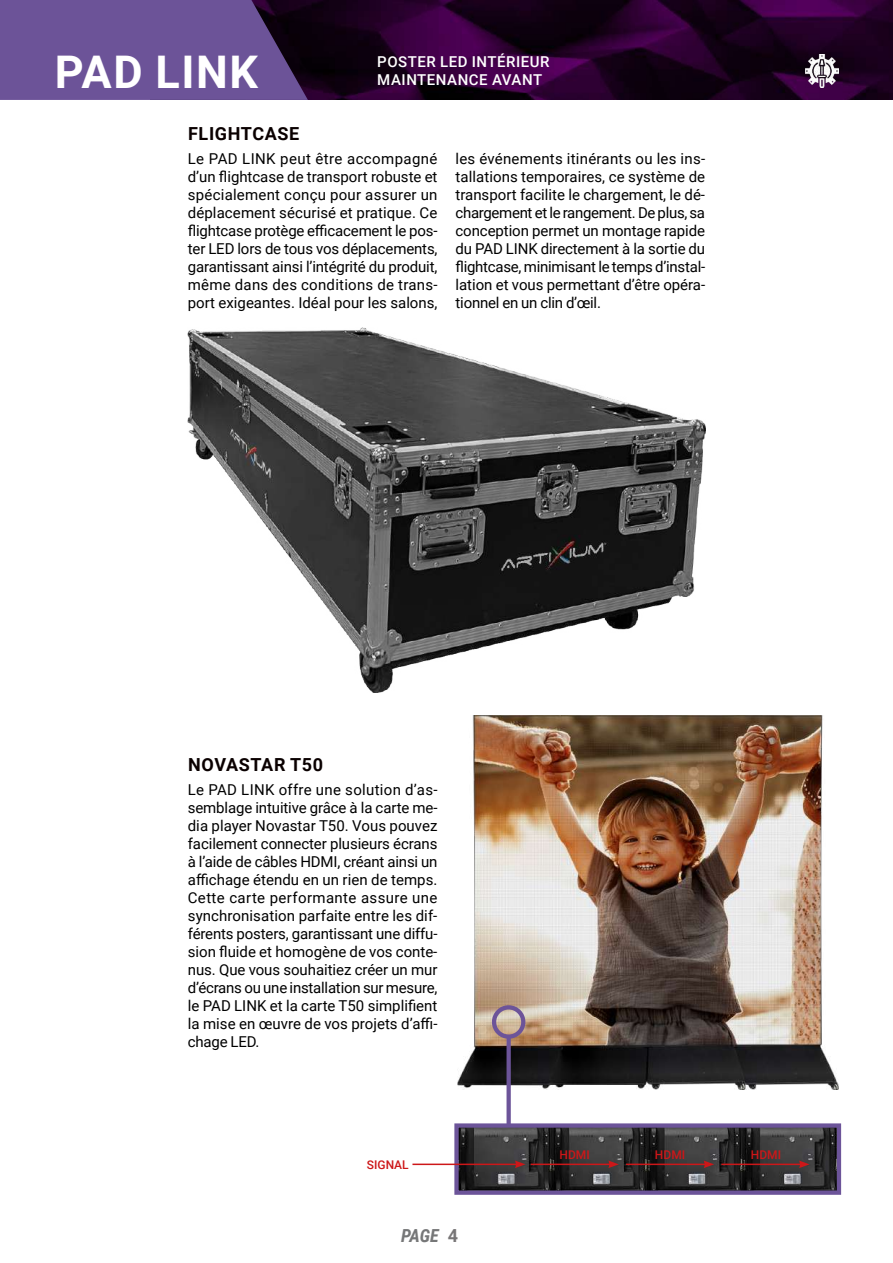
<style>
.page{position:relative;width:893px;height:1263px;background:#fff}
.page>*{position:absolute;margin:0;border:0;box-sizing:border-box;transform-origin:0 0}
.t1{font:700 45px "Roboto";letter-spacing:.035em;color:#fff}
.t2{font:700 18px "Roboto";letter-spacing:.035em;color:#0a0000}
.t3{font:italic 700 18px "Roboto Condensed";color:#767778}
.t4{font:15px/18px "Roboto";color:#000;text-align:justify}
.t5{font:500 15px/18px "Roboto";letter-spacing:.035em;color:#fff}
.t6{font:500 12px "Roboto";color:#cd1719}
.s1{font-family:"Roboto";font-style:normal;color:#787677}
</style>
<div class="page">
<img style="left:308px;top:0;width:585px;height:100px">
<svg style="left:0;top:0;width:308px;height:100px;background:#644c8c"></svg>
<img style="left:805px;top:54px;width:34px;height:34px">
<img style="left:188px;top:327px;width:517px;height:365px">
<img style="left:458px;top:716px;width:381px;height:373px">
<img style="left:459px;top:1128px;width:377px;height:62px">
<div style="left:454px;top:1123px;width:387px;height:72px;border:4px solid #6c5499"></div>
<div style="left:492px;top:1005px;width:33px;height:34px;border:4px solid #6c5499;border-radius:50%"></div>
<div style="left:506px;top:1037px;width:5px;height:88px;background:#6c5499"></div>
<hr style="left:531px;top:1163px;width:80px;height:2px;background:#cd1719">
<svg style="left:608px;top:1160px;width:11px;height:8px"></svg>
<hr style="left:412px;top:1163px;width:105px;height:2px;background:#cd1719">
<svg style="left:515px;top:1160px;width:10px;height:8px"></svg>
<hr style="left:626px;top:1163px;width:80px;height:2px;background:#cd1719">
<svg style="left:704px;top:1160px;width:10px;height:8px"></svg>
<hr style="left:721px;top:1163px;width:80px;height:2px;background:#cd1719">
<svg style="left:799px;top:1160px;width:10px;height:8px"></svg>
<h1 class="t1" style="left:55px;top:40px;width:205px">PAD LINK</h1>
<p class="t5" style="left:377px;top:52px;width:174px">POSTER LED INTÉRIEUR<br>MAINTENANCE AVANT</p>
<p class="t2" style="left:188px;top:120px;width:113px">FLIGHTCASE</p>
<p class="t4" style="left:188px;top:149px;width:251px">Le PAD LINK peut être accompagné d’un flightcase de transport robuste et spécialement conçu pour assurer un déplacement sécurisé et pratique. Ce flightcase protège efficacement le pos&shy;ter LED lors de tous vos déplacements, garantissant ainsi l’intégrité du produit, même dans des conditions de trans&shy;port exigeantes. Idéal pour les salons,</p>
<p class="t4" style="left:455px;top:149px;width:251px">les événements itinérants ou les ins&shy;tallations temporaires, ce système de transport facilite le chargement, le dé&shy;chargement et le rangement. De plus, sa conception permet un montage rapide du PAD LINK directement à la sortie du flightcase, minimisant le temps d’instal&shy;lation et vous permettant d’être opéra&shy;tionnel en un clin d’œil.</p>
<p class="t2" style="left:188px;top:752px;width:136px">NOVASTAR T50</p>
<p class="t4" style="left:188px;top:780px;width:251px">Le PAD LINK offre une solution d’as&shy;semblage intuitive grâce à la carte me&shy;dia player Novastar T50. Vous pouvez facilement connecter plusieurs écrans à l’aide de câbles HDMI, créant ainsi un affichage étendu en un rien de temps.<br>Cette carte performante assure une synchronisation parfaite entre les dif&shy;férents posters, garantissant une diffu&shy;sion fluide et homogène de vos conte&shy;nus. Que vous souhaitiez créer un mur d’écrans ou une installation sur mesure, le PAD LINK et la carte T50 simplifient la mise en œuvre de vos projets d’affi&shy;chage LED.</p>
<p class="t6" style="left:367px;top:1156px;width:43px">SIGNAL</p>
<p class="t3" style="left:401px;top:1223px;width:59px">PAGE <span class="s1">4</span></p>
<p class="t6" style="left:560px;top:1146px;width:32px">HDMI</p>
<p class="t6" style="left:655px;top:1146px;width:32px">HDMI</p>
<p class="t6" style="left:751px;top:1146px;width:32px">HDMI</p>
</div>
